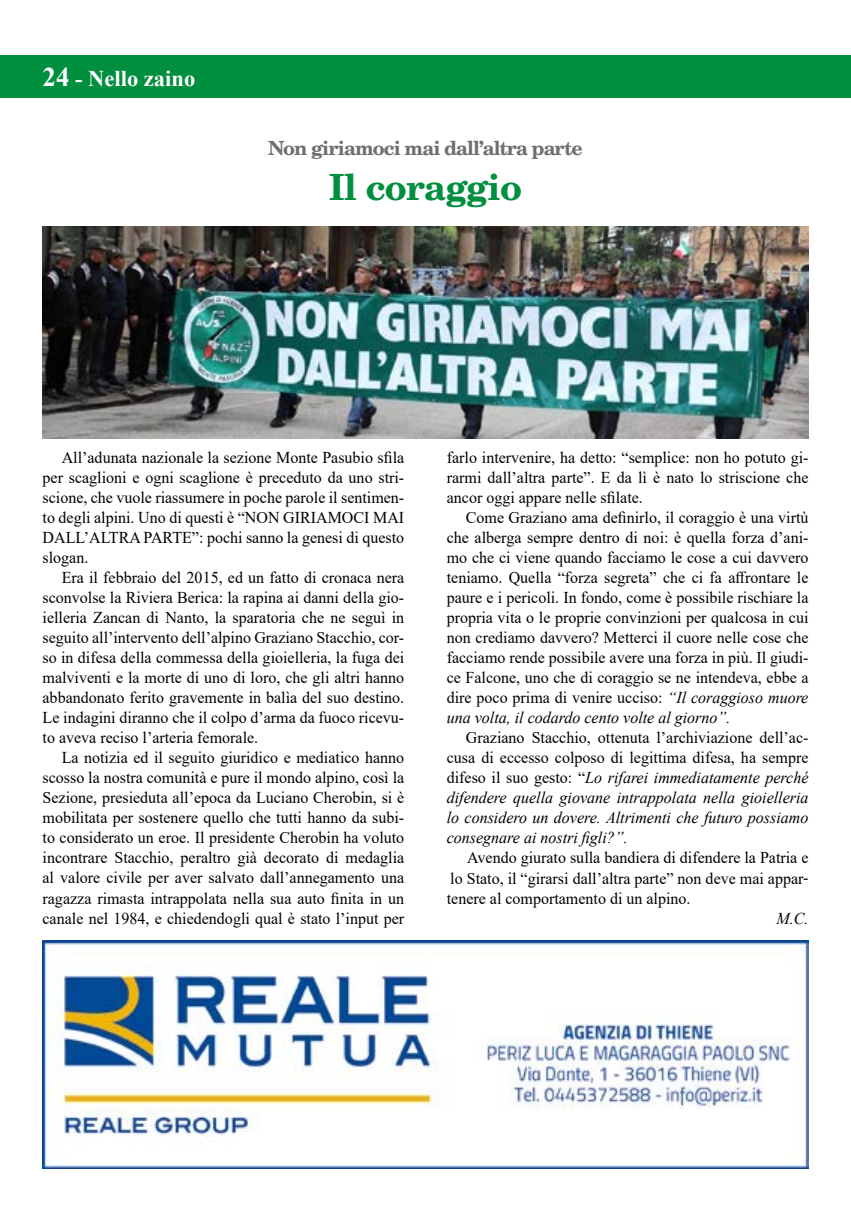
<style>
.page{position:relative;width:851px;height:1212px;background:#fff}
.page>*{position:absolute;margin:0;border:0;box-sizing:border-box;transform-origin:0 0}
.t1{font:700 36px "C059";letter-spacing:-.02em;color:#008e3f}
.t2{font:700 22.5px "Times New Roman";color:#fff}
.t3{font:700 19.5px "C059";letter-spacing:-.05em;color:#706f6f}
.t4{font:16.5px/20px "Times New Roman";color:#000;text-align:justify}
.t5{font:italic 16.5px/20px "Times New Roman";color:#000;text-align:justify}
.s1{font-size:27px}
.s2{font-style:italic}
.s3{font-style:normal}
</style>
<div class="page">
<div style="left:0;top:55px;width:850px;height:43px;background:#008e3f"></div>
<hr style="left:850px;top:55px;width:1px;height:43px;background:#008e3f">
<img style="left:43px;top:227px;width:765px;height:212px">
<img style="left:43px;top:941px;width:765px;height:227px">
<h2 class="t2" style="left:43px;top:62px;width:154px"><span class="s1">24</span> - Nello zaino</h2>
<p class="t3" style="left:268px;top:132px;width:316px">Non giriamoci mai dall’altra parte</p>
<h1 class="t1" style="left:329px;top:158px;width:195px">Il coraggio</h1>
<p class="t4" style="left:43px;top:447px;width:363px;text-indent:19px">All’adunata nazionale la sezione Monte Pasubio sfila per scaglioni e ogni scaglione è preceduto da uno stri&shy;scione, che vuole riassumere in poche parole il sentimen&shy;to degli alpini. Uno di questi è “NON GIRIAMOCI MAI DALL’ALTRA PARTE”: pochi sanno la genesi di questo slogan.</p>
<p class="t4" style="left:43px;top:567px;width:363px;text-indent:19px">Era il febbraio del 2015, ed un fatto di cronaca nera sconvolse la Riviera Berica: la rapina ai danni della gio&shy;ielleria Zancan di Nanto, la sparatoria che ne seguì in seguito all’intervento dell’alpino Graziano Stacchio, cor&shy;so in difesa della commessa della gioielleria, la fuga dei malviventi e la morte di uno di loro, che gli altri hanno abbandonato ferito gravemente in balìa del suo destino.<br>Le indagini diranno che il colpo d’arma da fuoco ricevu&shy;to aveva reciso l’arteria femorale.</p>
<p class="t4" style="left:43px;top:747px;width:363px;text-indent:19px">La notizia ed il seguito giuridico e mediatico hanno scosso la nostra comunità e pure il mondo alpino, così la Sezione, presieduta all’epoca da Luciano Cherobin, si è mobilitata per sostenere quello che tutti hanno da subi&shy;to considerato un eroe. Il presidente Cherobin ha voluto incontrare Stacchio, peraltro già decorato di medaglia al valore civile per aver salvato dall’annegamento una ragazza rimasta intrappolata nella sua auto finita in un canale nel 1984, e chiedendogli qual è stato l’input per</p>
<p class="t4" style="left:446px;top:447px;width:363px">farlo intervenire, ha detto: “semplice: non ho potuto gi&shy;rarmi dall’altra parte”. E da lì è nato lo striscione che ancor oggi appare nelle sfilate.</p>
<p class="t4" style="left:446px;top:507px;width:363px;text-indent:19px">Come Graziano ama definirlo, il coraggio è una virtù che alberga sempre dentro di noi: è quella forza d’ani&shy;mo che ci viene quando facciamo le cose a cui davvero teniamo. Quella “forza segreta” che ci fa affrontare le paure e i pericoli. In fondo, come è possibile rischiare la propria vita o le proprie convinzioni per qualcosa in cui non crediamo davvero? Metterci il cuore nelle cose che facciamo rende possibile avere una forza in più. Il giudi&shy;ce Falcone, uno che di coraggio se ne intendeva, ebbe a dire poco prima di venire ucciso: <span class="s2">“Il coraggioso muore una volta, il codardo cento volte al giorno”.</span></p>
<p class="t5" style="left:446px;top:727px;width:363px;text-indent:19px"><span class="s3">Graziano Stacchio, ottenuta l’archiviazione dell’ac&shy;cusa di eccesso colposo di legittima difesa, ha sempre difeso il suo gesto: “</span>Lo rifarei immediatamente perché difendere quella giovane intrappolata nella gioielleria lo considero un dovere. Altrimenti che futuro possiamo consegnare ai nostri figli?”.</p>
<p class="t4" style="left:446px;top:847px;width:363px;text-indent:20px">Avendo giurato sulla bandiera di difendere la Patria e lo Stato, il “girarsi dall’altra parte” non deve mai appar&shy;tenere al comportamento di un alpino.</p>
<p class="t5" style="left:776px;top:908px;width:34px">M.C.</p>
</div>
